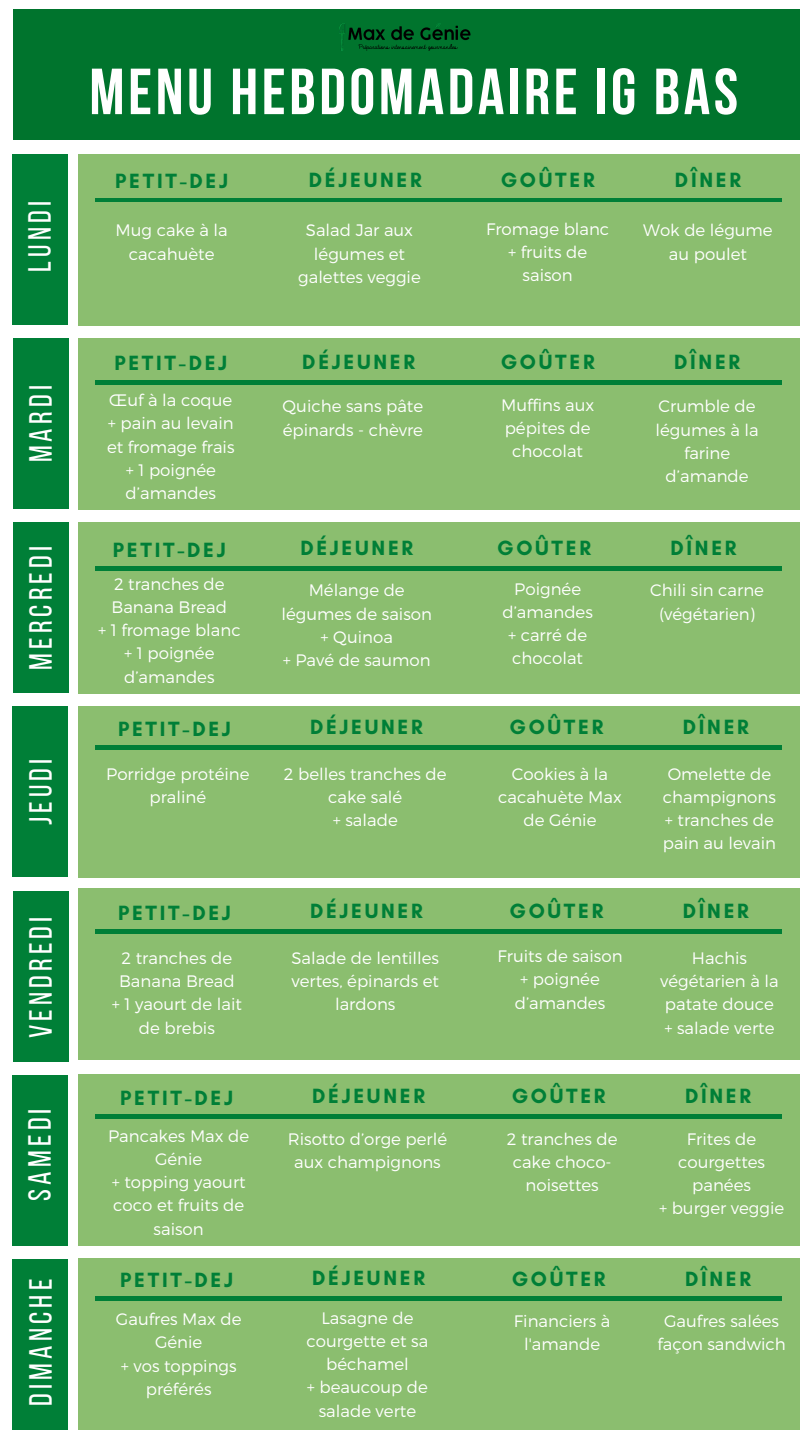
<style>
.page{position:relative;width:810px;height:1440px;background:#fff}
.page>*{position:absolute;margin:0;border:0;box-sizing:border-box;transform-origin:0 0}
.t1{font:700 65px "Bebas Neue";letter-spacing:.055em;color:#fff}
.t2{font:32px "Bebas Neue";letter-spacing:.13em;color:#fff}
.t3{font:700 21px "Glacial Indifference";letter-spacing:.13em;color:#007f37}
.t4{font:300 16.6px/23.2px "Montserrat";color:#fff;text-align:center}
</style>
<div class="page">
<div style="left:13px;top:154px;width:55px;height:171px;background:#007f37"></div>
<div style="left:78px;top:154px;width:721px;height:171px;background:#8bbe6f"></div>
<div style="left:14px;top:338px;width:54px;height:171px;background:#007f37"></div>
<div style="left:14px;top:522px;width:54px;height:171px;background:#007f37"></div>
<div style="left:13px;top:706px;width:55px;height:171px;background:#007f37"></div>
<div style="left:14px;top:891px;width:54px;height:171px;background:#007f37"></div>
<div style="left:78px;top:888px;width:721px;height:172px;background:#8bbe6f"></div>
<div style="left:13px;top:1075px;width:55px;height:171px;background:#007f37"></div>
<div style="left:13px;top:1259px;width:55px;height:171px;background:#007f37"></div>
<div style="left:78px;top:338px;width:721px;height:172px;background:#8bbe6f"></div>
<hr style="left:95px;top:198px;width:687px;height:4px;background:#007f37">
<div style="left:78px;top:522px;width:721px;height:172px;background:#8bbe6f"></div>
<div style="left:78px;top:706px;width:721px;height:172px;background:#8bbe6f"></div>
<div style="left:78px;top:1075px;width:721px;height:171px;background:#8bbe6f"></div>
<div style="left:78px;top:1259px;width:721px;height:171px;background:#8bbe6f"></div>
<hr style="left:95px;top:380px;width:687px;height:4px;background:#007f37">
<hr style="left:95px;top:567px;width:687px;height:3px;background:#007f37">
<hr style="left:95px;top:746px;width:687px;height:3px;background:#007f37">
<hr style="left:95px;top:929px;width:687px;height:4px;background:#007f37">
<hr style="left:95px;top:1115px;width:687px;height:3px;background:#007f37">
<hr style="left:95px;top:1297px;width:687px;height:4px;background:#007f37">
<div style="left:13px;top:9px;width:786px;height:131px;background:#00742d"></div>
<img style="left:339px;top:23px;width:131px;height:27px">
<h2 class="t2" style="left:23px;top:272px;width:72px;rotate:-90deg">LUNDI</h2>
<h2 class="t2" style="left:23px;top:462px;width:79px;rotate:-90deg">MARDI</h2>
<h2 class="t2" style="left:23px;top:670px;width:125px;rotate:-90deg">MERCREDI</h2>
<h2 class="t2" style="left:23px;top:825px;width:68px;rotate:-90deg">JEUDI</h2>
<h2 class="t2" style="left:23px;top:1038px;width:123px;rotate:-90deg">VENDREDI</h2>
<h2 class="t2" style="left:23px;top:1201px;width:94px;rotate:-90deg">SAMEDI</h2>
<h2 class="t2" style="left:23px;top:1406px;width:128px;rotate:-90deg">DIMANCHE</h2>
<h1 class="t1" style="left:89px;top:56px;width:650px">MENU HEBDOMADAIRE IG BAS</h1>
<p class="t3" style="left:115px;top:168px;width:114px">PETIT-DEJ</p>
<p class="t3" style="left:309px;top:167px;width:114px">DÉJEUNER</p>
<p class="t3" style="left:501px;top:167px;width:95px">GOÛTER</p>
<p class="t3" style="left:675px;top:167px;width:67px">DÎNER</p>
<p class="t4" style="left:116px;top:218px;width:114px">Mug cake à la cacahuète</p>
<p class="t4" style="left:486px;top:217px;width:125px">Fromage blanc + fruits de saison</p>
<p class="t4" style="left:298px;top:218px;width:124px">Salad Jar aux légumes et galettes veggie</p>
<p class="t4" style="left:643px;top:218px;width:131px">Wok de légume au poulet</p>
<p class="t3" style="left:114px;top:350px;width:114px">PETIT-DEJ</p>
<p class="t3" style="left:302px;top:349px;width:114px">DÉJEUNER</p>
<p class="t3" style="left:501px;top:349px;width:95px">GOÛTER</p>
<p class="t3" style="left:674px;top:349px;width:67px">DÎNER</p>
<p class="t4" style="left:107px;top:388px;width:129px">Œuf à la coque + pain au levain et fromage frais + 1 poignée d’amandes</p>
<p class="t4" style="left:501px;top:393px;width:95px">Muffins aux pépites de chocolat</p>
<p class="t4" style="left:283px;top:395px;width:142px;text-align:left">Quiche sans pâte épinards - chèvre</p>
<p class="t4" style="left:656px;top:395px;width:105px">Crumble de légumes à la farine d’amande</p>
<p class="t3" style="left:113px;top:537px;width:114px">PETIT-DEJ</p>
<p class="t3" style="left:300px;top:535px;width:114px">DÉJEUNER</p>
<p class="t3" style="left:497px;top:535px;width:95px">GOÛTER</p>
<p class="t3" style="left:671px;top:535px;width:67px">DÎNER</p>
<p class="t4" style="left:98px;top:572px;width:144px">2 tranches de<br>Banana Bread<br>+ 1 fromage blanc + 1 poignée d’amandes</p>
<p class="t4" style="left:502px;top:577px;width:92px">Poignée d’amandes + carré de chocolat</p>
<p class="t4" style="left:281px;top:579px;width:152px">Mélange de légumes de saison + Quinoa<br>+ Pavé de saumon</p>
<p class="t4" style="left:650px;top:579px;width:115px">Chili sin carne (végétarien)</p>
<p class="t3" style="left:118px;top:716px;width:114px">PETIT-DEJ</p>
<p class="t3" style="left:310px;top:713px;width:114px">DÉJEUNER</p>
<p class="t3" style="left:510px;top:714px;width:95px">GOÛTER</p>
<p class="t3" style="left:683px;top:714px;width:67px">DÎNER</p>
<p class="t4" style="left:106px;top:762px;width:145px">Porridge protéine praliné</p>
<p class="t4" style="left:498px;top:762px;width:125px">Cookies à la cacahuète Max de Génie</p>
<p class="t4" style="left:284px;top:762px;width:164px">2 belles tranches de cake salé<br>+ salade</p>
<p class="t4" style="left:663px;top:762px;width:115px;text-align:left">Omelette de champignons + tranches de pain au levain</p>
<p class="t3" style="left:118px;top:900px;width:114px">PETIT-DEJ</p>
<p class="t3" style="left:310px;top:898px;width:114px">DÉJEUNER</p>
<p class="t3" style="left:510px;top:898px;width:95px">GOÛTER</p>
<p class="t3" style="left:683px;top:898px;width:67px">DÎNER</p>
<p class="t4" style="left:112px;top:946px;width:132px">2 tranches de<br>Banana Bread<br>+ 1 yaourt de lait de brebis</p>
<p class="t4" style="left:498px;top:944px;width:127px">Fruits de saison + poignée d’amandes</p>
<p class="t4" style="left:291px;top:946px;width:149px">Salade de lentilles vertes, épinards et lardons</p>
<p class="t4" style="left:660px;top:946px;width:120px">Hachis végétarien à la patate douce + salade verte</p>
<p class="t3" style="left:120px;top:1085px;width:114px">PETIT-DEJ</p>
<p class="t3" style="left:312px;top:1082px;width:114px">DÉJEUNER</p>
<p class="t3" style="left:512px;top:1083px;width:95px">GOÛTER</p>
<p class="t3" style="left:685px;top:1083px;width:67px">DÎNER</p>
<p class="t4" style="left:108px;top:1124px;width:143px">Pancakes Max de<br>Génie<br>+ topping yaourt coco et fruits de saison</p>
<p class="t4" style="left:507px;top:1127px;width:112px">2 tranches de cake choco&shy;noisettes</p>
<p class="t4" style="left:288px;top:1127px;width:161px">Risotto d’orge perlé aux champignons</p>
<p class="t4" style="left:659px;top:1127px;width:127px">Frites de courgettes panées<br>+ burger veggie</p>
<p class="t3" style="left:120px;top:1267px;width:114px">PETIT-DEJ</p>
<p class="t3" style="left:312px;top:1265px;width:114px">DÉJEUNER</p>
<p class="t3" style="left:512px;top:1266px;width:95px">GOÛTER</p>
<p class="t3" style="left:685px;top:1266px;width:67px">DÎNER</p>
<p class="t4" style="left:116px;top:1307px;width:127px">Gaufres Max de<br>Génie<br>+ vos toppings préférés</p>
<p class="t4" style="left:514px;top:1309px;width:98px">Financiers à l'amande</p>
<p class="t4" style="left:306px;top:1306px;width:123px">Lasagne de courgette et sa béchamel<br>+ beaucoup de salade verte</p>
<p class="t4" style="left:657px;top:1309px;width:130px">Gaufres salées façon sandwich</p>
</div>
